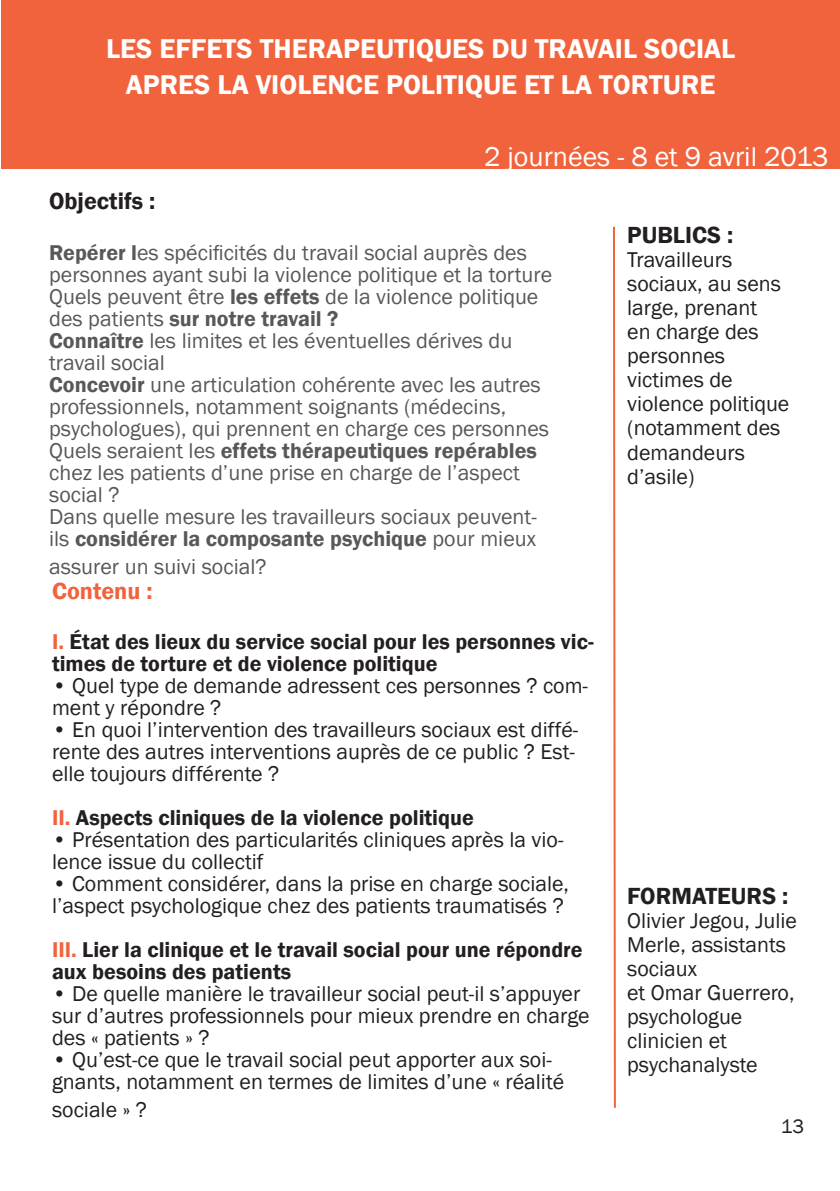
<style>
.page{position:relative;width:840px;height:1191px;background:#fff}
.page>*{position:absolute;margin:0;border:0;box-sizing:border-box;transform-origin:0 0}
.t1{font:600 28px "Franklin Gothic";color:#fff}
.t2{font:28px "Franklin Gothic";color:#fff}
.t3{font:600 24px "Franklin Gothic";color:#231f20}
.t4{font:600 24px "Franklin Gothic";color:#f1633c}
.t5{font:22px/24px "Franklin Gothic";color:#231f20}
.t6{font:22px/22px "Franklin Gothic";color:#57585a}
.t7{font:600 22px/22px "Franklin Gothic";color:#231f20}
.t8{font:20px "Franklin Gothic";color:#231f20}
.s1{font-weight:600}
.s2{color:#f1633c}
</style>
<div class="page">
<div style="left:1px;top:0;width:838px;height:168px;background:#f1633c"></div>
<svg style="left:613px;top:226px;width:3px;height:882px;background:#f5967c"></svg>
<p class="t1" style="left:106px;top:32px;width:630px">LES EFFETS THERAPEUTIQUES DU TRAVAIL SOCIAL</p>
<p class="t1" style="left:126px;top:68px;width:590px">APRES LA VIOLENCE POLITIQUE ET LA TORTURE</p>
<p class="t2" style="left:484px;top:140px;width:346px">2 journées - 8 et 9 avril 2013</p>
<p class="t3" style="left:49px;top:186px;width:108px">Objectifs :</p>
<p class="t6" style="left:49px;top:242px;width:504px"><span class="s1">Repérer l</span>es spécificités du travail social auprès des personnes ayant subi la violence politique et la torture</p>
<p class="t6" style="left:49px;top:286px;width:490px">Quels peuvent être <span class="s1">les effets</span> de la violence politique des patients <span class="s1">sur notre travail ?</span></p>
<p class="t6" style="left:49px;top:330px;width:464px"><span class="s1">Connaître</span> les limites et les éventuelles dérives du travail social</p>
<p class="t6" style="left:49px;top:374px;width:501px"><span class="s1">Concevoir</span> une articulation cohérente avec les autres professionnels, notamment soignants (médecins, psychologues), qui prennent en charge ces personnes</p>
<p class="t6" style="left:49px;top:440px;width:489px">Quels seraient les <span class="s1">effets thérapeutiques repérables </span>chez les patients d’une prise en charge de l’aspect social ?</p>
<p class="t6" style="left:49px;top:506px;width:489px">Dans quelle mesure les travailleurs sociaux peuvent&shy;ils <span class="s1">considérer la composante psychique</span> pour mieux</p>
<p class="t6" style="left:49px;top:556px;width:219px">assurer un suivi social?</p>
<p class="t4" style="left:52px;top:576px;width:102px">Contenu :</p>
<p class="t7" style="left:52px;top:630px;width:543px"><span class="s2">I.</span> État des lieux du service social pour les personnes vic&shy;times de torture et de violence politique</p>
<p class="t5" style="left:52px;top:675px;width:537px;line-height:22px">• Quel type de demande adressent ces personnes ? com&shy;ment y répondre ?</p>
<p class="t5" style="left:52px;top:719px;width:527px;line-height:22px">• En quoi l’intervention des travailleurs sociaux est diffé&shy;rente des autres interventions auprès de ce public ? Est&shy;elle toujours différente ?</p>
<p class="t7" style="left:52px;top:806px;width:423px"><span class="s2">II.</span> Aspects cliniques de la violence politique</p>
<p class="t5" style="left:52px;top:829px;width:512px;line-height:22px">• Présentation des particularités cliniques après la vio&shy;lence issue du collectif</p>
<p class="t5" style="left:52px;top:873px;width:518px;line-height:22px">• Comment considérer, dans la prise en charge sociale, l’aspect psychologique chez des patients traumatisés ?</p>
<p class="t7" style="left:52px;top:938px;width:532px"><span class="s2">III.</span> Lier la clinique et le travail social pour une répondre aux besoins des patients</p>
<p class="t5" style="left:52px;top:983px;width:539px;line-height:22px">• De quelle manière le travailleur social peut-il s’appuyer sur d’autres professionnels pour mieux prendre en charge des « patients » ?</p>
<p class="t5" style="left:52px;top:1049px;width:513px;line-height:22px">• Qu’est-ce que le travail social peut apporter aux soi&shy;gnants, notamment en termes de limites d’une « réalité</p>
<p class="t5" style="left:52px;top:1098px;width:96px">sociale » ?</p>
<p class="t3" style="left:627px;top:221px;width:107px">PUBLICS :</p>
<p class="t5" style="left:627px;top:248px;width:164px">Travailleurs sociaux, au sens large, prenant<br>en charge des personnes victimes de violence politique (notamment des demandeurs d’asile)</p>
<p class="t3" style="left:627px;top:881px;width:163px">FORMATEURS :</p>
<p class="t5" style="left:627px;top:909px;width:171px">Olivier Jegou, Julie<br>Merle, assistants sociaux</p>
<p class="t5" style="left:627px;top:981px;width:169px">et Omar Guerrero, psychologue</p>
<p class="t5" style="left:627px;top:1029px;width:101px">clinicien et</p>
<p class="t5" style="left:627px;top:1053px;width:132px">psychanalyste</p>
<p class="t8" style="left:780px;top:1113px;width:25px">13</p>
</div>
